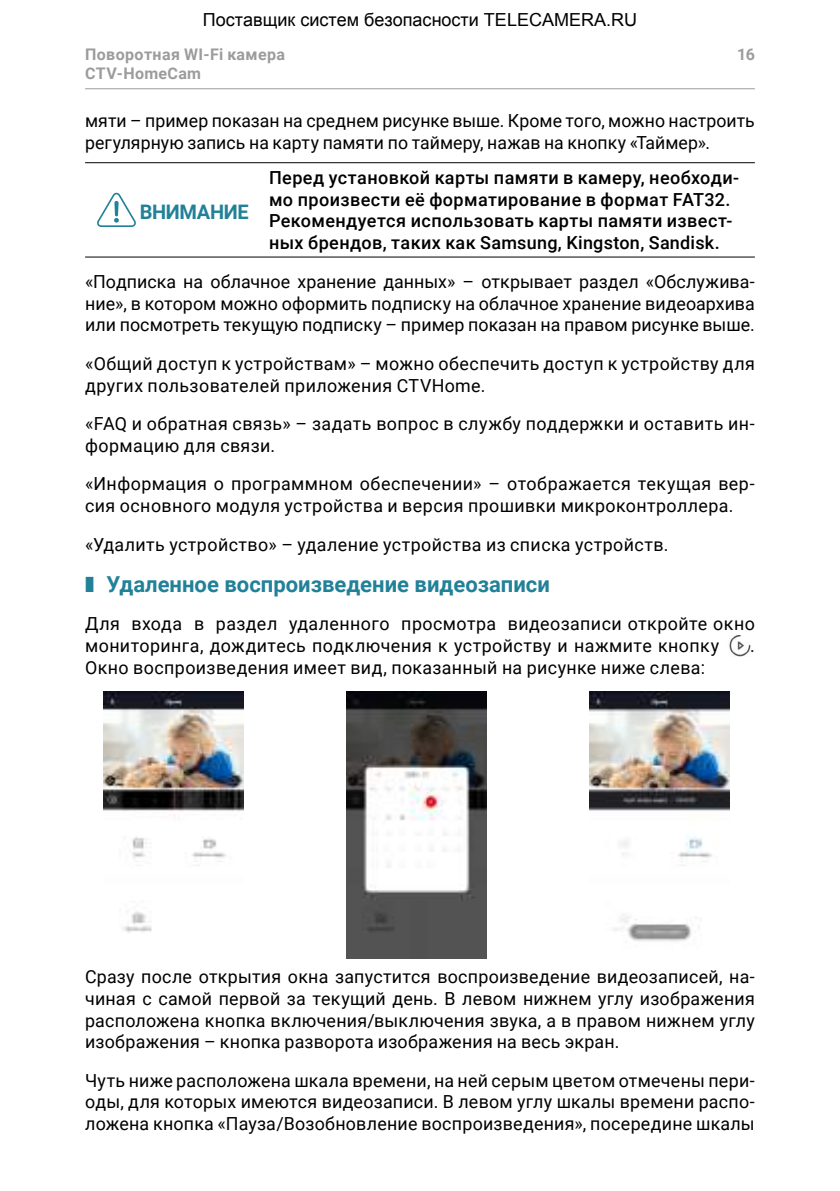
<style>
.page{position:relative;width:840px;height:1191px;background:#fff}
.page>*{position:absolute;margin:0;border:0;box-sizing:border-box;transform-origin:0 0}
.t1{font:700 22px "Roboto";color:#218198}
.t2{font:700 20px "Roboto";letter-spacing:-.015em;color:#218198}
.t3{font:18px/21.6px "Roboto";letter-spacing:.02em;color:#000}
.t4{font:500 18px/21.6px "Roboto";letter-spacing:.02em;color:#000}
.t5{font:700 16px/19.2px "Roboto";letter-spacing:.025em;color:#9d9c9c}
</style>
<div class="page">
<hr style="left:85px;top:88px;width:669px;height:1px;background:#9d9c9c">
<hr style="left:85px;top:162px;width:176px;height:1px;background:#000">
<hr style="left:261px;top:162px;width:493px;height:1px;background:#000">
<hr style="left:85px;top:256px;width:176px;height:1px;background:#000">
<hr style="left:261px;top:256px;width:493px;height:1px;background:#000">
<svg style="left:97px;top:193px;width:39px;height:34px"></svg>
<img style="left:729px;top:635px;width:20px;height:21px">
<img style="left:103px;top:692px;width:140px;height:241px">
<img style="left:346px;top:692px;width:140px;height:266px">
<img style="left:589px;top:692px;width:140px;height:250px">
<p class="t5" style="left:85px;top:44px;width:201px">Поворотная WI-Fi камера<br>CTV-HomeCam</p>
<p class="t5" style="left:736px;top:44px;width:19px">16</p>
<p class="t3" style="left:85px;top:109px;width:671px">мяти – пример показан на среднем рисунке выше. Кроме того, можно настроить регулярную запись на карту памяти по таймеру, нажав на кнопку «Таймер».</p>
<p class="t4" style="left:269px;top:166px;width:471px">Перед установкой карты памяти в камеру, необходи&shy;мо произвести её форматирование в формат FAT32.<br>Рекомендуется использовать карты памяти извест&shy;ных брендов, таких как Samsung, Kingston, Sandisk.</p>
<p class="t3" style="left:85px;top:270px;width:670px;text-align:justify">«Подписка на облачное хранение данных» – открывает раздел «Обслужива&shy;ние», в котором можно оформить подписку на облачное хранение видеоархива или посмотреть текущую подписку – пример показан на правом рисунке выше.</p>
<p class="t3" style="left:85px;top:352px;width:670px">«Общий доступ к устройствам» – можно обеспечить доступ к устройству для других пользователей приложения CTVHome.</p>
<p class="t3" style="left:85px;top:412px;width:670px">«FAQ и обратная связь» – задать вопрос в службу поддержки и оставить ин&shy;формацию для связи.</p>
<p class="t3" style="left:85px;top:472px;width:670px">«Информация о программном обеспечении» – отображается текущая вер&shy;сия основного модуля устройства и версия прошивки микроконтроллера.</p>
<p class="t3" style="left:85px;top:533px;width:584px">«Удалить устройство» – удаление устройства из списка устройств.</p>
<p class="t1" style="left:85px;top:568px;width:466px">❚ Удаленное воспроизведение видеозаписи</p>
<p class="t3" style="left:85px;top:612px;width:670px">Для входа в раздел удаленного просмотра видеозаписи откройте окно мониторинга, дождитесь подключения к устройству и нажмите кнопку</p>
<p class="t2" style="left:140px;top:198px;width:110px">ВНИМАНИЕ</p>
<p class="t3" style="left:749px;top:634px;width:6px">.</p>
<p class="t3" style="left:85px;top:655px;width:621px">Окно воспроизведения имеет вид, показанный на рисунке ниже слева:</p>
<p class="t3" style="left:85px;top:965px;width:670px;text-align:justify">Сразу после открытия окна запустится воспроизведение видеозаписей, на&shy;чиная с самой первой за текущий день. В левом нижнем углу изображения расположена кнопка включения/выключения звука, а в правом нижнем углу изображения – кнопка разворота изображения на весь экран.</p>
<p class="t3" style="left:85px;top:1068px;width:670px;text-align:justify">Чуть ниже расположена шкала времени, на ней серым цветом отмечены пери&shy;оды, для которых имеются видеозаписи. В левом углу шкалы времени распо&shy;ложена кнопка «Пауза/Возобновление воспроизведения», посередине шкалы</p>
</div>
